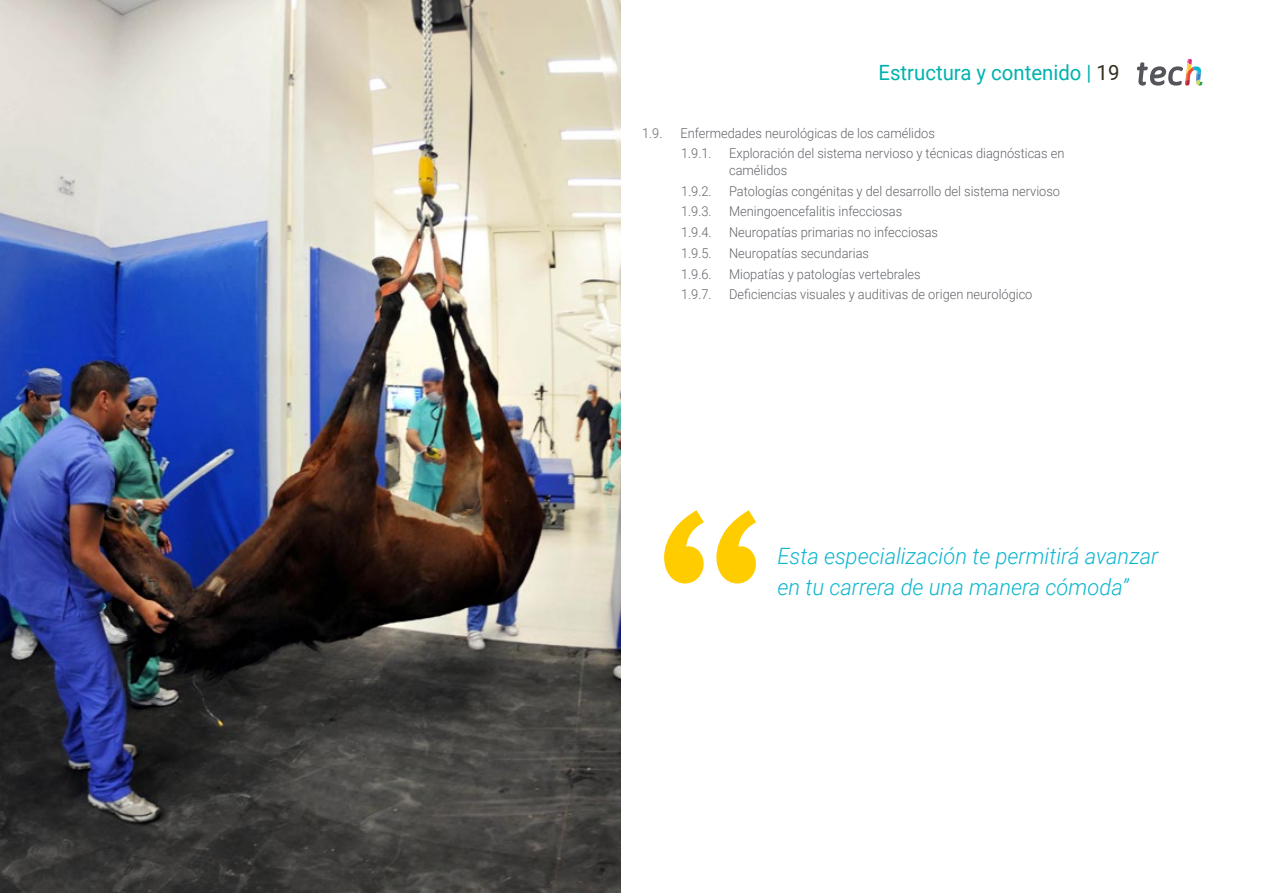
<style>
.page{position:relative;width:1263px;height:893px;background:#fff}
.page>*{position:absolute;margin:0;border:0;box-sizing:border-box;transform-origin:0 0}
.t1{font:italic 300 22.5px/31.5px "Roboto";color:#0fb6cf}
.t2{font:21px "Roboto";color:#00b2af}
.t3{font:300 13.5px/20.7px "Roboto";color:#61646a;scale:.95 1}
.s1{color:#312e20}
</style>
<div class="page">
<img style="left:0;top:0;width:621px;height:893px">
<svg style="left:1137px;top:59px;width:65px;height:27px"></svg>
<svg style="left:664px;top:510px;width:92px;height:73px"></svg>
<h2 class="t2" style="left:878px;top:57px;width:242px">Estructura y contenido | <span class="s1">19</span></h2>
<p class="t3" style="left:642px;top:122px;width:23px">1.9.</p>
<p class="t3" style="left:680px;top:122px;width:269px">Enfermedades neurológicas de los camélidos<br>1.9.1.</p>
<p class="t3" style="left:729px;top:145px;width:354px;line-height:16.5px">Exploración del sistema nervioso y técnicas diagnósticas en camélidos</p>
<p class="t3" style="left:681px;top:180px;width:34px">1.9.2.</p>
<p class="t3" style="left:729px;top:180px;width:350px">Patologías congénitas y del desarrollo del sistema nervioso</p>
<p class="t3" style="left:681px;top:201px;width:34px">1.9.3.</p>
<p class="t3" style="left:729px;top:201px;width:184px">Meningoencefalitis infecciosas</p>
<p class="t3" style="left:681px;top:222px;width:34px">1.9.4.</p>
<p class="t3" style="left:729px;top:222px;width:221px">Neuropatías primarias no infecciosas</p>
<p class="t3" style="left:681px;top:242px;width:34px">1.9.5.</p>
<p class="t3" style="left:729px;top:242px;width:149px">Neuropatías secundarias</p>
<p class="t3" style="left:681px;top:263px;width:34px">1.9.6.</p>
<p class="t3" style="left:729px;top:263px;width:203px">Miopatías y patologías vertebrales</p>
<p class="t3" style="left:681px;top:284px;width:34px">1.9.7.</p>
<p class="t3" style="left:729px;top:284px;width:321px">Deficiencias visuales y auditivas de origen neurológico</p>
<h1 class="t1" style="left:777px;top:539px;width:382px">Esta especialización te permitirá avanzar en tu carrera de una manera cómoda”</h1>
</div>
